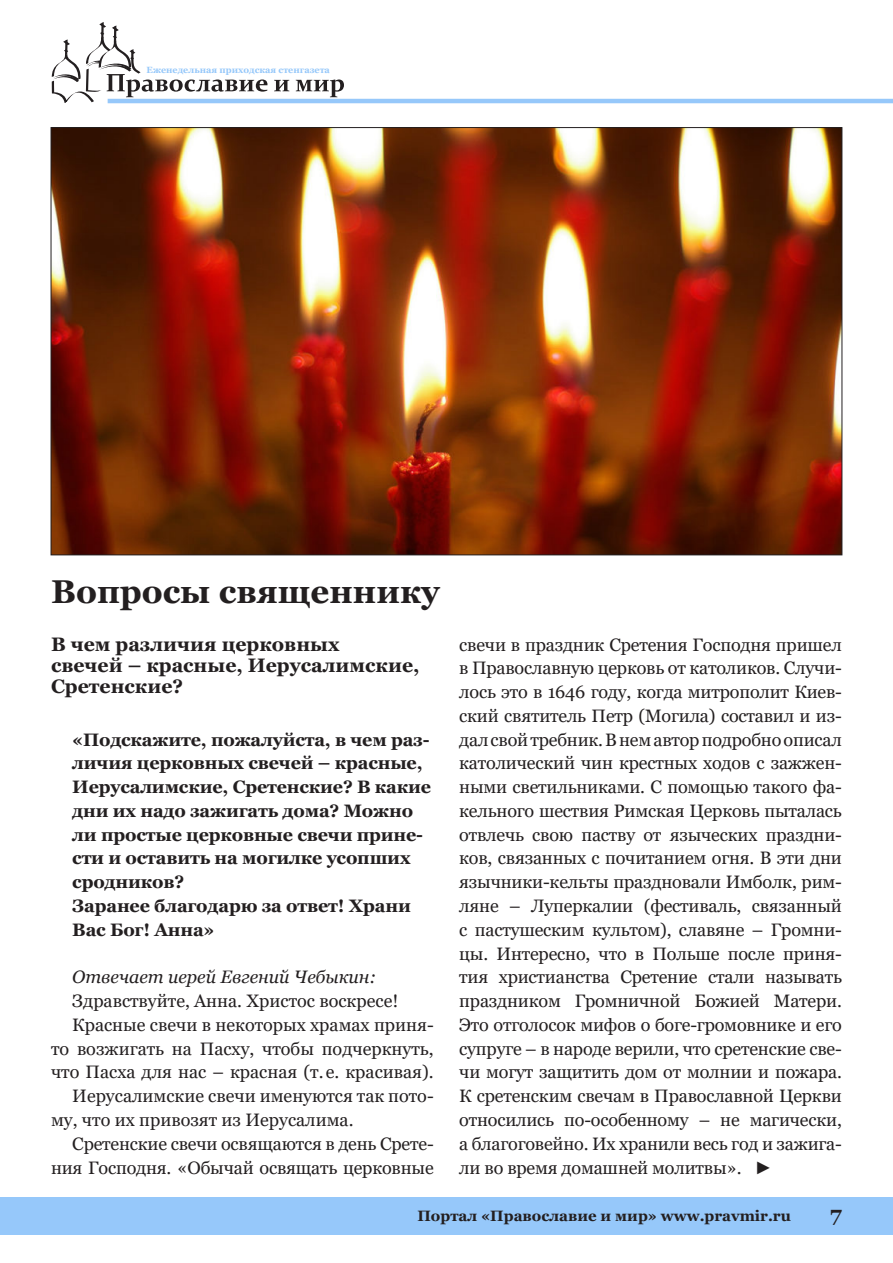
<style>
.page{position:relative;width:893px;height:1263px;background:#fff}
.page>*{position:absolute;margin:0;border:0;box-sizing:border-box;transform-origin:0 0}
.Zagolovok{font:700 33px "Georgia";color:#231f20}
.t1{font:700 21px "Georgia";color:#231f20}
.Podzagolovok{font:700 19.5px/21px "Georgia";color:#231f20}
.Text{font:18px/23.7px "Georgia";color:#231f20;text-align:justify}
.text_vopros{font:700 18px/23.7px "Georgia";letter-spacing:-.01em;color:#231f20}
.text_otvechaet{font:italic 18px "Georgia";color:#231f20}
.Text-2{font:18px "Arial";color:#231f20}
.t2{font:700 15px "Georgia";color:#231f20}
.t3{font:700 9px "Georgia";color:#96c8fa}
</style>
<div class="page">
<svg style="left:52px;top:22px;width:215px;height:81px"></svg>
<svg style="left:274px;top:80px;width:15px;height:11px"></svg>
<svg style="left:296px;top:79px;width:48px;height:18px"></svg>
<hr style="left:108px;top:99px;width:785px;height:4px;background:#96c8fa">
<div style="left:0;top:1197px;width:893px;height:37px;background:#96c8fa"></div>
<img style="left:53px;top:129px;width:787px;height:424px">
<p class="t3" style="left:147px;top:64px;width:185px">Еженедельная приходская стенгазета</p>
<p class="Zagolovok" style="left:51px;top:570px;width:390px">Вопросы священнику</p>
<p class="Podzagolovok" style="left:51px;top:633px;width:370px">В чем различия церковных<br>свечей – красные, Иерусалимские,<br>Сретенские?</p>
<p class="text_vopros" style="left:72px;top:728px;width:360px">«Подскажите, пожалуйста, в чем раз&shy;личия церковных свечей – красные,<br>Иерусалимские, Сретенские? В какие дни их надо зажигать дома? Можно ли простые церковные свечи прине&shy;сти и оставить на могилке усопших сродников?<br>Заранее благодарю за ответ! Храни<br>Вас Бог! Анна»</p>
<p class="text_otvechaet" style="left:72px;top:966px;width:306px">Отвечает иерей Евгений Чебыкин:</p>
<p class="Text" style="left:72px;top:989px;width:328px">Здравствуйте, Анна. Христос воскресе!</p>
<p class="Text" style="left:51px;top:1013px;width:384px;text-indent:21px">Красные свечи в некоторых храмах приня&shy;то возжигать на Пасху, чтобы подчеркнуть, что Пасха для нас – красная (т. е. красивая).</p>
<p class="Text" style="left:51px;top:1084px;width:384px;text-indent:21px">Иерусалимские свечи именуются так пото&shy;му, что их привозят из Иерусалима.</p>
<p class="Text" style="left:51px;top:1132px;width:384px;text-align:right">Сретенские свечи освящаются в день Срете&shy;ния Господня. «Обычай освящать церковные</p>
<p class="Text" style="left:459px;top:633px;width:384px">свечи в праздник Сретения Господня пришел в Православную церковь от католиков. Случи&shy;лось это в 1646 году, когда митрополит Киев&shy;ский святитель Петр (Могила) составил и из&shy;дал свой требник. В нем автор подробно описал католический чин крестных ходов с зажжен&shy;ными светильниками. С помощью такого фа&shy;кельного шествия Римская Церковь пыталась отвлечь свою паству от языческих праздни&shy;ков, связанных с почитанием огня. В эти дни язычники-кельты праздновали Имболк, рим&shy;ляне – Луперкалии (фестиваль, связанный с пастушеским культом), славяне – Громни&shy;цы. Интересно, что в Польше после приня&shy;тия христианства Сретение стали называть праздником Громничной Божией Матери.<br>Это отголосок мифов о боге-громовнике и его супруге – в народе верили, что сретенские све&shy;чи могут защитить дом от молнии и пожара.<br>К сретенским свечам в Православной Церкви относились по-особенному – не магически, а благоговейно. Их хранили весь год и зажига&shy;ли во время домашней молитвы».</p>
<p class="Text-2" style="left:755px;top:1155px;width:19px">►</p>
<p class="t2" style="left:417px;top:1206px;width:375px">Портал «Православие и мир» www.pravmir.ru</p>
<p class="t1" style="left:830px;top:1200px;width:13px">7</p>
</div>
